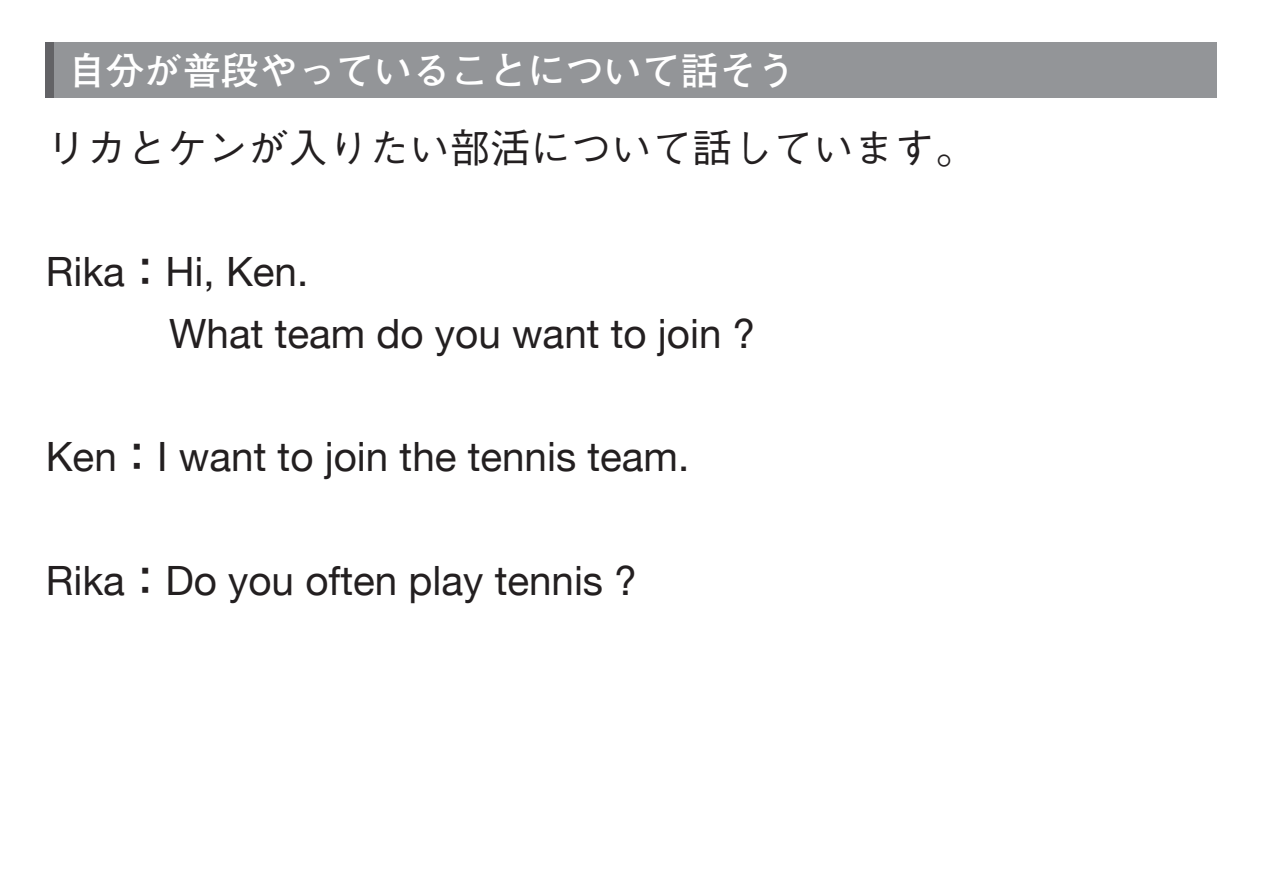
<style>
.page{position:relative;width:1263px;height:893px;background:#fff}
.page>*{position:absolute;margin:0;border:0;box-sizing:border-box;transform-origin:0 0}
.t1{font:40.35px/61.7px "Helvetica Neue";color:#231f20}
.t2{font:500 40.35px "Gothic BBB";color:#231f20}
.t3{font:700 38.25px "Futo Go B101";color:#fff}
.s1{font-family:"Gothic BBB";font-weight:500}
</style>
<div class="page">
<div style="left:46px;top:43px;width:1171px;height:55px;background:#939598"></div>
<div style="left:46px;top:43px;width:8px;height:55px;background:#636366"></div>
<p class="t3" style="left:68px;top:48px;width:729px">自分が普段やっていることについて話そう</p>
<p class="t2" style="left:46px;top:125px;width:931px">リカとケンが入りたい部活について話しています。</p>
<p class="t1" style="left:169px;top:244px;width:587px;text-indent:-124px">Rika<span class="s1">：</span>Hi, Ken.<br>What team do you want to join ?</p>
<p class="t1" style="left:46px;top:429px;width:645px">Ken<span class="s1">：</span>I want to join the tennis team.</p>
<p class="t1" style="left:46px;top:552px;width:593px">Rika<span class="s1">：</span>Do you often play tennis ?</p>
</div>
